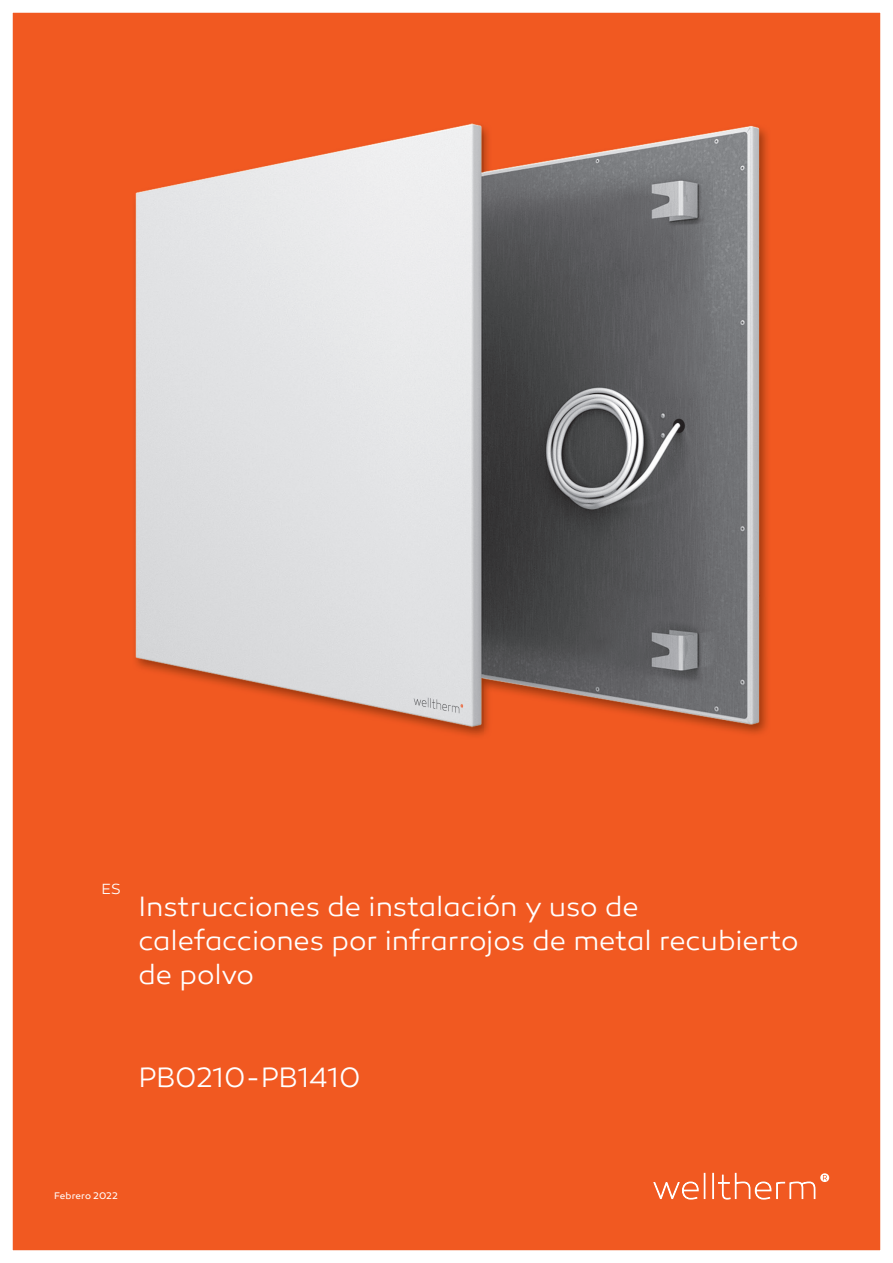
<style>
.page{position:relative;width:893px;height:1263px;background:#fff}
.page>*{position:absolute;margin:0;border:0;box-sizing:border-box;transform-origin:0 0}
.t1{font:300 28.5px/34.2px "Canaro";letter-spacing:-.005em;color:#fff}
.t2{font:300 15px "Canaro";color:#fff}
.t3{font:9.75px "Canaro";letter-spacing:.01em;color:#fff}
</style>
<div class="page">
<div style="left:12px;top:12px;width:869px;height:1239px;background:#f15921"></div>
<img style="left:128px;top:119px;width:663px;height:638px">
<svg style="left:654px;top:1173px;width:175px;height:26px;background:#f37647"></svg>
<p class="t2" style="left:101px;top:880px;width:21px">ES</p>
<p class="t1" style="left:138px;top:889px;width:662px">Instrucciones de instalación y uso de calefacciones por infrarrojos de metal recubierto de polvo</p>
<p class="t1" style="left:138px;top:1060px;width:224px">PB0210-PB1410</p>
<p class="t3" style="left:54px;top:1190px;width:65px">Febrero 2022</p>
</div>
